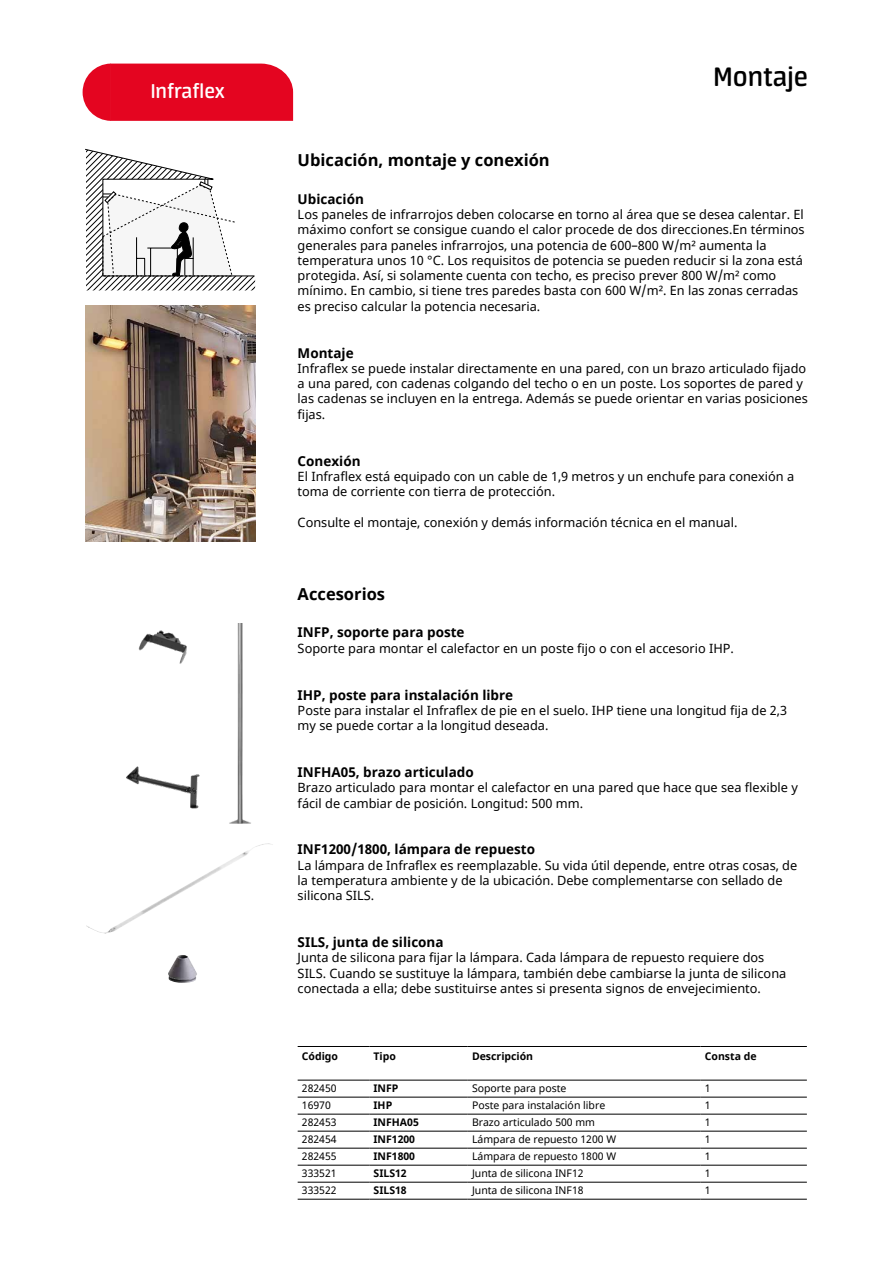
<style>
.page{position:relative;width:893px;height:1263px;background:#fff}
.page>*{position:absolute;margin:0;border:0;box-sizing:border-box;transform-origin:0 0}
.t1{font:600 30px "Neuron";color:#000}
.t2{font:600 22.5px "Neuron";color:#fff}
.t3{font:700 16.5px "Noto Sans";color:#000}
.t4{font:700 13.5px "Noto Sans";color:#000}
.t5{font:12.75px/15.3px "Noto Sans";color:#000}
.t6{font:10.5px "Noto Sans";color:#000}
.t7{font:700 10.5px "Noto Sans";color:#000}
</style>
<div class="page">
<svg style="left:85px;top:149px;width:170px;height:141px"></svg>
<img style="left:85px;top:306px;width:170px;height:235px">
<img style="left:138px;top:630px;width:49px;height:34px">
<img style="left:229px;top:623px;width:22px;height:201px">
<img style="left:126px;top:766px;width:74px;height:43px">
<img style="left:86px;top:843px;width:187px;height:91px">
<img style="left:168px;top:955px;width:29px;height:28px">
<div style="left:83px;top:64px;width:210px;height:57px;background:#e40520"></div>
<hr style="left:298px;top:1046px;width:71px;height:1px;background:#000">
<hr style="left:369px;top:1046px;width:99px;height:1px;background:#000">
<hr style="left:468px;top:1046px;width:233px;height:1px;background:#000">
<hr style="left:701px;top:1046px;width:106px;height:1px;background:#000">
<hr style="left:298px;top:1080px;width:71px;height:1px;background:#000">
<hr style="left:369px;top:1080px;width:99px;height:1px;background:#000">
<hr style="left:468px;top:1080px;width:233px;height:1px;background:#000">
<hr style="left:701px;top:1080px;width:106px;height:1px;background:#000">
<hr style="left:298px;top:1097px;width:71px;height:1px;background:#000">
<hr style="left:369px;top:1097px;width:99px;height:1px;background:#000">
<hr style="left:468px;top:1097px;width:233px;height:1px;background:#000">
<hr style="left:701px;top:1097px;width:106px;height:1px;background:#000">
<hr style="left:298px;top:1114px;width:71px;height:1px;background:#000">
<hr style="left:369px;top:1114px;width:99px;height:1px;background:#000">
<hr style="left:468px;top:1114px;width:233px;height:1px;background:#000">
<hr style="left:701px;top:1114px;width:106px;height:1px;background:#000">
<hr style="left:298px;top:1131px;width:71px;height:1px;background:#000">
<hr style="left:369px;top:1131px;width:99px;height:1px;background:#000">
<hr style="left:468px;top:1131px;width:233px;height:1px;background:#000">
<hr style="left:701px;top:1131px;width:106px;height:1px;background:#000">
<hr style="left:298px;top:1148px;width:71px;height:1px;background:#000">
<hr style="left:369px;top:1148px;width:99px;height:1px;background:#000">
<hr style="left:468px;top:1148px;width:233px;height:1px;background:#000">
<hr style="left:701px;top:1148px;width:106px;height:1px;background:#000">
<hr style="left:298px;top:1165px;width:71px;height:1px;background:#000">
<hr style="left:369px;top:1165px;width:99px;height:1px;background:#000">
<hr style="left:468px;top:1165px;width:233px;height:1px;background:#000">
<hr style="left:701px;top:1165px;width:106px;height:1px;background:#000">
<hr style="left:298px;top:1182px;width:71px;height:1px;background:#000">
<hr style="left:369px;top:1182px;width:99px;height:1px;background:#000">
<hr style="left:468px;top:1182px;width:233px;height:1px;background:#000">
<hr style="left:701px;top:1182px;width:106px;height:1px;background:#000">
<hr style="left:298px;top:1199px;width:71px;height:1px;background:#000">
<hr style="left:369px;top:1199px;width:99px;height:1px;background:#000">
<hr style="left:468px;top:1199px;width:233px;height:1px;background:#000">
<hr style="left:701px;top:1199px;width:106px;height:1px;background:#000">
<h2 class="t2" style="left:151px;top:79px;width:76px">Infraflex</h2>
<p class="t3" style="left:298px;top:149px;width:254px">Ubicación, montaje y conexión</p>
<h1 class="t1" style="left:714px;top:60px;width:96px">Montaje</h1>
<p class="t4" style="left:298px;top:189px;width:68px">Ubicación</p>
<p class="t5" style="left:298px;top:207px;width:509px">Los paneles de infrarrojos deben colocarse en torno al área que se desea calentar. El máximo confort se consigue cuando el calor procede de dos direcciones.En términos generales para paneles infrarrojos, una potencia de 600–800 W/m² aumenta la temperatura unos 10 °C. Los requisitos de potencia se pueden reducir si la zona está protegida. Así, si solamente cuenta con techo, es preciso prever 800 W/m² como mínimo. En cambio, si tiene tres paredes basta con 600 W/m². En las zonas cerradas es preciso calcular la potencia necesaria.</p>
<p class="t4" style="left:298px;top:343px;width:58px">Montaje</p>
<p class="t5" style="left:298px;top:361px;width:512px">Infraflex se puede instalar directamente en una pared, con un brazo articulado fijado a una pared, con cadenas colgando del techo o en un poste. Los soportes de pared y las cadenas se incluyen en la entrega. Además se puede orientar en varias posiciones fijas.</p>
<p class="t4" style="left:298px;top:451px;width:64px">Conexión</p>
<p class="t5" style="left:298px;top:469px;width:498px">El Infraflex está equipado con un cable de 1,9 metros y un enchufe para conexión a toma de corriente con tierra de protección.</p>
<p class="t5" style="left:298px;top:515px;width:441px">Consulte el montaje, conexión y demás información técnica en el manual.</p>
<p class="t3" style="left:298px;top:583px;width:89px">Accesorios</p>
<p class="t4" style="left:298px;top:623px;width:168px">INFP, soporte para poste</p>
<p class="t5" style="left:298px;top:641px;width:438px">Soporte para montar el calefactor en un poste fijo o con el accesorio IHP.</p>
<p class="t4" style="left:298px;top:685px;width:217px">IHP, poste para instalación libre</p>
<p class="t5" style="left:298px;top:703px;width:491px">Poste para instalar el Infraflex de pie en el suelo. IHP tiene una longitud fija de 2,3 my se puede cortar a la longitud deseada.</p>
<p class="t4" style="left:298px;top:762px;width:178px">INFHA05, brazo articulado</p>
<p class="t5" style="left:298px;top:780px;width:502px">Brazo articulado para montar el calefactor en una pared que hace que sea flexible y fácil de cambiar de posición. Longitud: 500 mm.</p>
<p class="t4" style="left:298px;top:840px;width:239px">INF1200/1800, lámpara de repuesto</p>
<p class="t5" style="left:298px;top:858px;width:501px">La lámpara de Infraflex es reemplazable. Su vida útil depende, entre otras cosas, de la temperatura ambiente y de la ubicación. Debe complementarse con sellado de silicona SILS.</p>
<p class="t4" style="left:298px;top:933px;width:147px">SILS, junta de silicona</p>
<p class="t5" style="left:298px;top:950px;width:490px">Junta de silicona para fijar la lámpara. Cada lámpara de repuesto requiere dos<br>SILS. Cuando se sustituye la lámpara, también debe cambiarse la junta de silicona conectada a ella; debe sustituirse antes si presenta signos de envejecimiento.</p>
<p class="t7" style="left:302px;top:1049px;width:38px">Código</p>
<p class="t7" style="left:374px;top:1049px;width:24px">Tipo</p>
<p class="t7" style="left:472px;top:1049px;width:63px">Descripción</p>
<p class="t7" style="left:705px;top:1049px;width:53px">Consta de</p>
<p class="t6" style="left:302px;top:1081px;width:36px">282450</p>
<p class="t7" style="left:374px;top:1081px;width:26px">INFP</p>
<p class="t6" style="left:472px;top:1081px;width:96px">Soporte para poste</p>
<p class="t6" style="left:705px;top:1081px;width:7px">1</p>
<p class="t6" style="left:302px;top:1098px;width:30px">16970</p>
<p class="t7" style="left:374px;top:1098px;width:20px">IHP</p>
<p class="t6" style="left:472px;top:1098px;width:135px">Poste para instalación libre</p>
<p class="t6" style="left:705px;top:1098px;width:7px">1</p>
<p class="t6" style="left:302px;top:1115px;width:36px">282453</p>
<p class="t7" style="left:374px;top:1115px;width:47px">INFHA05</p>
<p class="t6" style="left:472px;top:1115px;width:125px">Brazo articulado 500 mm</p>
<p class="t6" style="left:705px;top:1115px;width:7px">1</p>
<p class="t6" style="left:302px;top:1132px;width:36px">282454</p>
<p class="t7" style="left:374px;top:1132px;width:43px">INF1200</p>
<p class="t6" style="left:472px;top:1132px;width:146px">Lámpara de repuesto 1200 W</p>
<p class="t6" style="left:705px;top:1132px;width:7px">1</p>
<p class="t6" style="left:302px;top:1149px;width:36px">282455</p>
<p class="t7" style="left:374px;top:1149px;width:43px">INF1800</p>
<p class="t6" style="left:472px;top:1149px;width:146px">Lámpara de repuesto 1800 W</p>
<p class="t6" style="left:705px;top:1149px;width:7px">1</p>
<p class="t6" style="left:302px;top:1166px;width:36px">333521</p>
<p class="t7" style="left:374px;top:1166px;width:35px">SILS12</p>
<p class="t6" style="left:472px;top:1166px;width:113px">Junta de silicona INF12</p>
<p class="t6" style="left:705px;top:1166px;width:7px">1</p>
<p class="t6" style="left:302px;top:1183px;width:36px">333522</p>
<p class="t7" style="left:374px;top:1183px;width:35px">SILS18</p>
<p class="t6" style="left:472px;top:1183px;width:113px">Junta de silicona INF18</p>
<p class="t6" style="left:705px;top:1183px;width:7px">1</p>
</div>
